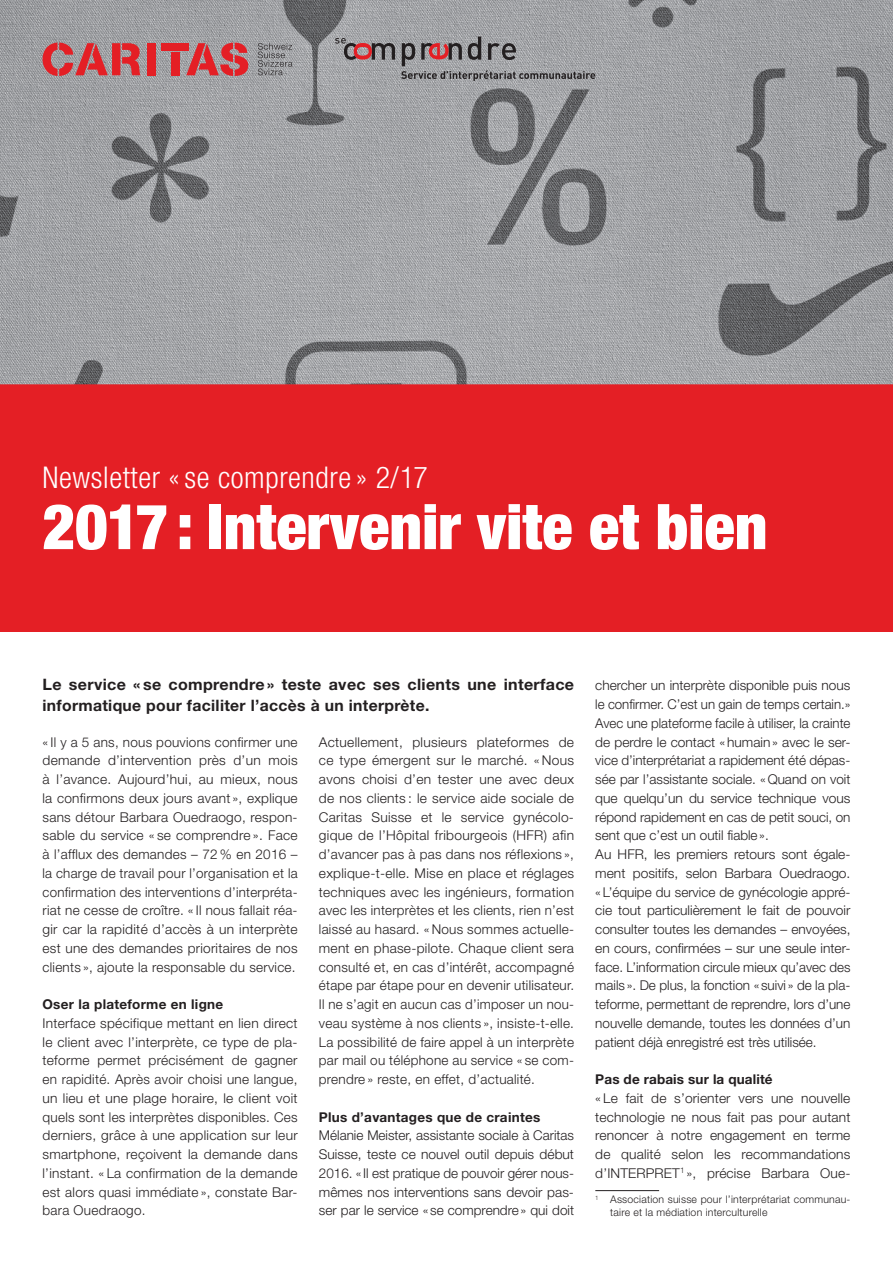
<style>
.page{position:relative;width:893px;height:1263px;background:#fff}
.page>*{position:absolute;margin:0;border:0;box-sizing:border-box;transform-origin:0 0}
.t1{font:900 condensed 63px "Helvetica Neue LT Std";color:#fff}
.t2{font:300 condensed 30px "Helvetica Neue LT Std";letter-spacing:.02em;color:#fff}
.t3{font:700 15.75px/21px "Helvetica Neue LT Std";letter-spacing:.02em;color:#231f20}
.t4{font:300 13.5px/18.8px "Helvetica Neue LT Std";color:#231f20;text-align:justify}
.t5{font:700 13.5px "Helvetica Neue LT Std";letter-spacing:.02em;color:#231f20}
.t6{font:300 10.5px/12.6px "Helvetica Neue LT Std";letter-spacing:.02em;color:#231f20}
</style>
<div class="page">
<img style="left:0;top:0;width:893px;height:385px">
<div style="left:0;top:385px;width:893px;height:247px;background:#e41f25"></div>
<hr style="left:595px;top:1190px;width:64px;height:1px;background:#231f20">
<svg style="left:335px;top:38px;width:60px;height:22px"></svg>
<svg style="left:401px;top:37px;width:194px;height:44px;background:#928e91"></svg>
<div style="left:148px;top:43px;width:8px;height:32px;background:#e41f25"></div>
<svg style="left:43px;top:43px;width:65px;height:33px;background:#bf6166"></svg>
<div style="left:112px;top:43px;width:8px;height:32px;background:#e41f25"></div>
<svg style="left:122px;top:43px;width:19px;height:32px"></svg>
<div style="left:162px;top:43px;width:27px;height:7px;background:#e41f25"></div>
<div style="left:171px;top:52px;width:9px;height:23px;background:#e41f25"></div>
<svg style="left:186px;top:43px;width:62px;height:33px;background:#c45c61"></svg>
<svg style="left:258px;top:43px;width:34px;height:32px"></svg>
<h2 class="t2" style="left:43px;top:460px;width:387px">Newsletter «se comprendre » 2/17</h2>
<h1 class="t1" style="left:43px;top:488px;width:726px">2017 : Intervenir vite et bien</h1>
<p class="t3" style="left:43px;top:674px;width:533px">Le service « se comprendre » teste avec ses clients une interface informatique pour faciliter l’accès à un interprète.</p>
<p class="t4" style="left:319px;top:732px;width:257px">Actuellement, plusieurs plateformes de ce type émergent sur le marché. « Nous avons choisi d’en tester une avec deux de nos clients : le service aide sociale de Caritas Suisse et le service gynécolo&shy;gique de l’Hôpital fribourgeois (HFR) afin d’avancer pas à pas dans nos réflexions », explique-t-elle. Mise en place et réglages techniques avec les ingénieurs, formation avec les interprètes et les clients, rien n’est laissé au hasard. « Nous sommes actuelle&shy;ment en phase-pilote. Chaque client sera consulté et, en cas d’intérêt, accompagné étape par étape pour en devenir utilisateur.<br>Il ne s’agit en aucun cas d’imposer un nou&shy;veau système à nos clients », insiste-t-elle.<br>La possibilité de faire appel à un interprète par mail ou téléphone au service « se com&shy;prendre » reste, en effet, d’actualité.</p>
<p class="t5" style="left:319px;top:1108px;width:223px">Plus d’avantages que de craintes</p>
<p class="t4" style="left:319px;top:1126px;width:257px">Mélanie Meister, assistante sociale à Caritas Suisse, teste ce nouvel outil depuis début 2016. « Il est pratique de pouvoir gérer nous&shy;mêmes nos interventions sans devoir pas&shy;ser par le service « se comprendre» qui doit</p>
<p class="t4" style="left:43px;top:732px;width:257px">« Il y a 5 ans, nous pouvions confirmer une demande d’intervention près d’un mois à l’avance. Aujourd’hui, au mieux, nous la confirmons deux jours avant », explique sans détour Barbara Ouedraogo, respon&shy;sable du service « se comprendre ». Face à l’afflux des demandes – 72 % en 2016 – la charge de travail pour l’organisation et la confirmation des interventions d’interpréta&shy;riat ne cesse de croître. « Il nous fallait réa&shy;gir car la rapidité d’accès à un interprète est une des demandes prioritaires de nos clients », ajoute la responsable du service.</p>
<p class="t5" style="left:43px;top:996px;width:182px">Oser la plateforme en ligne</p>
<p class="t4" style="left:43px;top:1013px;width:257px">Interface spécifique mettant en lien direct le client avec l’interprète, ce type de pla&shy;teforme permet précisément de gagner en rapidité. Après avoir choisi une langue, un lieu et une plage horaire, le client voit quels sont les interprètes disponibles. Ces derniers, grâce à une application sur leur smartphone, reçoivent la demande dans l’instant. « La confirmation de la demande est alors quasi immédiate », constate Bar&shy;bara Ouedraogo.</p>
<p class="t4" style="left:595px;top:676px;width:257px;text-align:left">chercher un interprète disponible puis nous le confirmer. C’est un gain de temps certain.» Avec une plateforme facile à utiliser, la crainte de perdre le contact «humain» avec le ser&shy;vice d’interprétariat a rapidement été dépas&shy;sée par l’assistante sociale. «Quand on voit que quelqu’un du service technique vous répond rapidement en cas de petit souci, on sent que c’est un outil fiable».<br>Au HFR, les premiers retours sont égale&shy;ment positifs, selon Barbara Ouedraogo. «L’équipe du service de gynécologie appré&shy;cie tout particulièrement le fait de pouvoir consulter toutes les demandes – envoyées, en cours, confirmées – sur une seule inter&shy;face. L’information circule mieux qu’avec des mails ». De plus, la fonction « suivi » de la pla&shy;teforme, permettant de reprendre, lors d’une nouvelle demande, toutes les données d’un patient déjà enregistré est très utilisée.</p>
<p class="t5" style="left:595px;top:1071px;width:179px">Pas de rabais sur la qualité</p>
<p class="t4" style="left:595px;top:1088px;width:257px">« Le fait de s’orienter vers une nouvelle technologie ne nous fait pas pour autant renoncer à notre engagement en terme de qualité selon les recommandations d’INTERPRET<sup>1</sup> », précise Barbara Oue-</p>
<p class="t6" style="left:610px;top:1193px;width:242px;text-indent:-15px"><sup>1</sup> Association suisse pour l’interprétariat communau&shy;taire et la médiation interculturelle</p>
</div>
